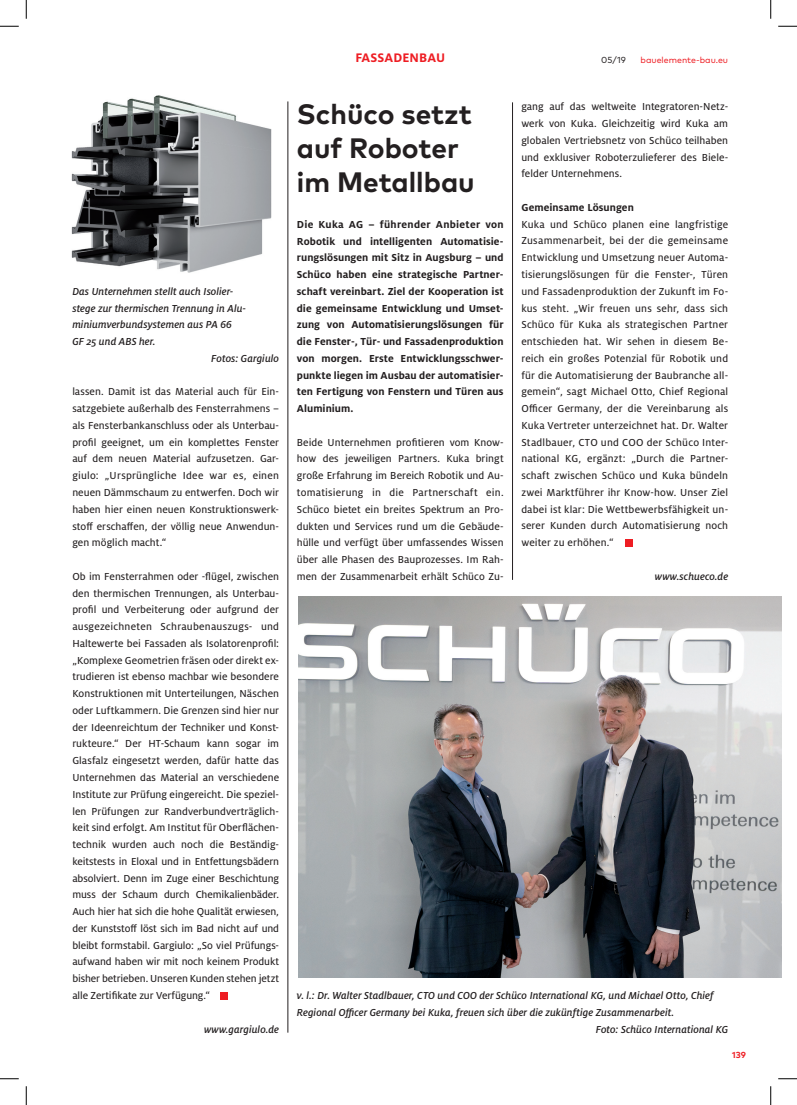
<style>
.page{position:relative;width:797px;height:1105px;background:#fff}
.page>*{position:absolute;margin:0;border:0;box-sizing:border-box;transform-origin:0 0}
.t1{font:700 28px/34.4px "Mark Pro";color:#231f20}
.t2{font:700 13.75px "Milo Pro";letter-spacing:.01em;color:#ee1d23}
.t3{font:11.25px/16.8px "Milo Pro Text";letter-spacing:.005em;color:#231f20;text-align:justify}
.t4{font:700 11.25px/16.8px "Milo Pro";letter-spacing:.005em;color:#231f20;text-align:justify}
.t5{font:italic 500 11.25px "Milo Pro";color:#231f20}
.t6{font:8.75px "Mark Pro";color:#ee1d23}
.t7{font:8.75px "Mark Pro";color:#231f20}
.t8{font:700 8.75px "Mark Pro";color:#ee1d23}
</style>
<div class="page">
<img style="left:71px;top:95px;width:217px;height:199px">
<hr style="left:512px;top:102px;width:1px;height:478px;background:#231f20">
<hr style="left:288px;top:101px;width:1px;height:932px;background:#231f20">
<img style="left:298px;top:597px;width:483px;height:381px">
<div style="left:625px;top:539px;width:7px;height:7px;background:#ee1d23"></div>
<div style="left:220px;top:992px;width:7px;height:7px;background:#ee1d23"></div>
<svg style="left:0;top:25px;width:19px;height:2px"></svg>
<svg style="left:778px;top:25px;width:19px;height:2px"></svg>
<svg style="left:0;top:1078px;width:19px;height:1px"></svg>
<svg style="left:778px;top:1078px;width:19px;height:1px"></svg>
<svg style="left:25px;top:0;width:2px;height:19px"></svg>
<svg style="left:25px;top:1086px;width:2px;height:19px"></svg>
<svg style="left:770px;top:0;width:1px;height:19px"></svg>
<svg style="left:770px;top:1086px;width:1px;height:19px"></svg>
<p class="t5" style="left:72px;top:285px;width:163px">Das Unternehmen stellt auch Isolier-</p>
<p class="t5" style="left:72px;top:302px;width:175px">stege zur thermischen Trennung in Alu-</p>
<p class="t5" style="left:72px;top:319px;width:161px">miniumverbundsystemen aus PA 66</p>
<p class="t5" style="left:72px;top:335px;width:85px">GF 25 und ABS her.</p>
<p class="t5" style="left:211px;top:352px;width:69px">Fotos: Gargiulo</p>
<p class="t3" style="left:72px;top:384px;width:208px">lassen. Damit ist das Material auch für Ein&shy;satzgebiete außerhalb des Fensterrahmens – als Fensterbankanschluss oder als Unterbau&shy;profil geeignet, um ein komplettes Fenster auf dem neuen Material aufzusetzen. Gar&shy;giulo: „Ursprüngliche Idee war es, einen neuen Dämmschaum zu entwerfen. Doch wir haben hier einen neuen Konstruktionswerk&shy;stoff erschaffen, der völlig neue Anwendun&shy;gen möglich macht.“</p>
<p class="t3" style="left:72px;top:568px;width:208px">Ob im Fensterrahmen oder -flügel, zwischen den thermischen Trennungen, als Unterbau&shy;profil und Verbeiterung oder aufgrund der ausgezeichneten Schraubenauszugs- und Haltewerte bei Fassaden als Isolatorenprofil: „Komplexe Geometrien fräsen oder direkt ex&shy;trudieren ist ebenso machbar wie besondere Konstruktionen mit Unterteilungen, Näschen oder Luftkammern. Die Grenzen sind hier nur der Ideenreichtum der Techniker und Konst&shy;rukteure.“ Der HT-Schaum kann sogar im Glasfalz eingesetzt werden, dafür hatte das Unternehmen das Material an verschiedene Institute zur Prüfung eingereicht. Die speziel&shy;len Prüfungen zur Randverbundverträglich&shy;keit sind erfolgt. Am Institut für Oberflächen&shy;technik wurden auch noch die Beständig&shy;keitstests in Eloxal und in Entfettungsbädern absolviert. Denn im Zuge einer Beschichtung muss der Schaum durch Chemikalienbäder.<br>Auch hier hat sich die hohe Qualität erwiesen, der Kunststoff löst sich im Bad nicht auf und bleibt formstabil. Gargiulo: „So viel Prüfungs&shy;aufwand haben wir mit noch keinem Produkt bisher betrieben. Unseren Kunden stehen jetzt alle Zertifikate zur Verfügung.“</p>
<p class="t5" style="left:204px;top:1023px;width:77px">www.gargiulo.de</p>
<p class="t2" style="left:355px;top:50px;width:91px">Fassadenbau</p>
<h1 class="t1" style="left:297px;top:94px;width:179px">Schüco setzt auf Roboter im Metallbau</h1>
<p class="t4" style="left:297px;top:216px;width:208px">Die Kuka AG – führender Anbieter von Robotik und intelligenten Automatisie&shy;rungslösungen mit Sitz in Augsburg – und Schüco haben eine strategische Partner&shy;schaft vereinbart. Ziel der Kooperation ist die gemeinsame Entwicklung und Umset&shy;zung von Automatisierungslösungen für die Fenster-, Tür- und Fassadenproduktion von morgen. Erste Entwicklungsschwer&shy;punkte liegen im Ausbau der automatisier&shy;ten Fertigung von Fenstern und Türen aus Aluminium.</p>
<p class="t3" style="left:297px;top:434px;width:208px">Beide Unternehmen profitieren vom Know&shy;how des jeweiligen Partners. Kuka bringt große Erfahrung im Bereich Robotik und Au&shy;tomatisierung in die Partnerschaft ein.<br>Schüco bietet ein breites Spektrum an Pro&shy;dukten und Services rund um die Gebäude&shy;hülle und verfügt über umfassendes Wissen über alle Phasen des Bauprozesses. Im Rah&shy;men der Zusammenarbeit erhält Schüco Zu-</p>
<p class="t7" style="left:601px;top:54px;width:26px">05/19</p>
<p class="t6" style="left:640px;top:54px;width:89px">bauelemente-bau.eu</p>
<p class="t3" style="left:521px;top:99px;width:208px">gang auf das weltweite Integratoren-Netz&shy;werk von Kuka. Gleichzeitig wird Kuka am globalen Vertriebsnetz von Schüco teilhaben und exklusiver Roboterzulieferer des Biele&shy;felder Unternehmens.</p>
<p class="t4" style="left:521px;top:199px;width:114px">Gemeinsame Lösungen</p>
<p class="t3" style="left:521px;top:216px;width:208px">Kuka und Schüco planen eine langfristige Zusammenarbeit, bei der die gemeinsame Entwicklung und Umsetzung neuer Automa&shy;tisierungslösungen für die Fenster-, Türen und Fassadenproduktion der Zukunft im Fo&shy;kus steht. „Wir freuen uns sehr, dass sich Schüco für Kuka als strategischen Partner entschieden hat. Wir sehen in diesem Be&shy;reich ein großes Potenzial für Robotik und für die Automatisierung der Baubranche all&shy;gemein“, sagt Michael Otto, Chief Regional Officer Germany, der die Vereinbarung als Kuka Vertreter unterzeichnet hat. Dr. Walter Stadlbauer, CTO und COO der Schüco Inter&shy;national KG, ergänzt: „Durch die Partner&shy;schaft zwischen Schüco und Kuka bündeln zwei Marktführer ihr Know-how. Unser Ziel dabei ist klar: Die Wettbewerbsfähigkeit un&shy;serer Kunden durch Automatisierung noch weiter zu erhöhen.“</p>
<p class="t5" style="left:655px;top:570px;width:75px">www.schueco.de</p>
<p class="t5" style="left:297px;top:989px;width:418px">v. l.: Dr. Walter Stadlbauer, CTO und COO der Schüco International KG, und Michael Otto, Chief</p>
<p class="t5" style="left:297px;top:1006px;width:379px">Regional Officer Germany bei Kuka, freuen sich über die zukünftige Zusammenarbeit.</p>
<p class="t5" style="left:596px;top:1023px;width:134px">Foto: Schüco International KG</p>
<p class="t8" style="left:732px;top:1049px;width:15px">139</p>
</div>
